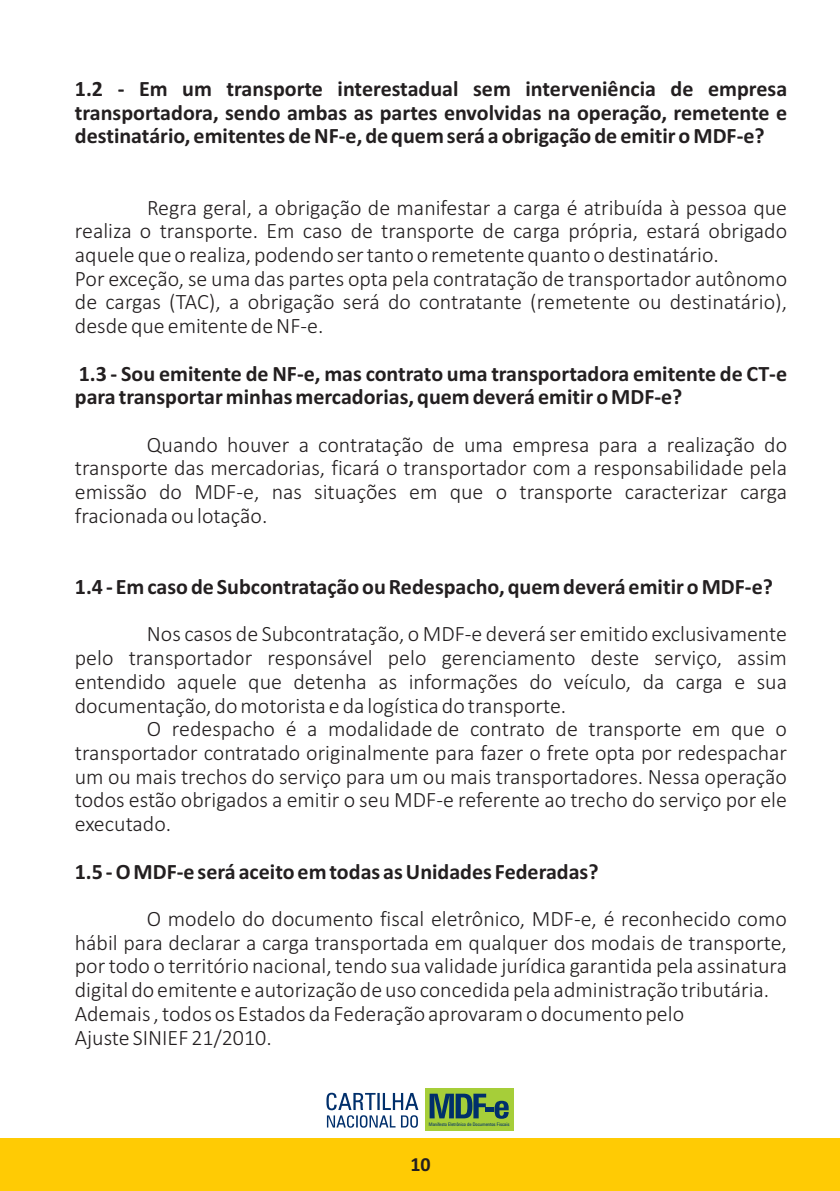
<style>
.page{position:relative;width:840px;height:1191px;background:#fff}
.page>*{position:absolute;margin:0;border:0;box-sizing:border-box;transform-origin:0 0}
.t1{font:300 22px/23.8px "Calibri";color:#231f20;text-align:justify}
.t2{font:700 22px/23.8px "Calibri";color:#231f20;text-align:justify}
.t3{font:700 20px "Calibri";color:#231f20}
.t4{font:condensed 4.8px "Zurich BT";color:#002f6b}
</style>
<div class="page">
<div style="left:0;top:1138px;width:839px;height:52px;background:#ffcb04"></div>
<div style="left:424px;top:1088px;width:89px;height:42px;background:#a6ce39"></div>
<svg style="left:429px;top:1093px;width:57px;height:25px"></svg>
<div style="left:485px;top:1107px;width:8px;height:5px;background:#002f6b"></div>
<svg style="left:494px;top:1100px;width:14px;height:18px"></svg>
<svg style="left:326px;top:1092px;width:92px;height:35px"></svg>
<p class="t2" style="left:75px;top:79px;width:713px">1.2 - Em um transporte interestadual sem interveniência de empresa transportadora, sendo ambas as partes envolvidas na operação, remetente e destinatário, emitentes de NF-e, de quem será a obrigação de emitir o MDF-e?</p>
<p class="t1" style="left:75px;top:197px;width:713px;text-align:left;text-indent:72px">Regra geral, a obrigação de manifestar a carga é atribuída à pessoa que realiza o transporte. Em caso de transporte de carga própria, estará obrigado aquele que o realiza, podendo ser tanto o remetente quanto o destinatário.<br>Por exceção, se uma das partes opta pela contratação de transportador autônomo de cargas (TAC), a obrigação será do contratante (remetente ou destinatário), desde que emitente de NF-e.</p>
<p class="t2" style="left:75px;top:363px;width:713px">1.3 - Sou emitente de NF-e, mas contrato uma transportadora emitente de CT-e para transportar minhas mercadorias, quem deverá emitir o MDF-e?</p>
<p class="t1" style="left:75px;top:434px;width:713px;text-indent:72px">Quando houver a contratação de uma empresa para a realização do transporte das mercadorias, ficará o transportador com a responsabilidade pela emissão do MDF-e, nas situações em que o transporte caracterizar carga fracionada ou lotação.</p>
<p class="t2" style="left:75px;top:576px;width:699px">1.4 - Em caso de Subcontratação ou Redespacho, quem deverá emitir o MDF-e?</p>
<p class="t1" style="left:75px;top:624px;width:713px;text-indent:72px">Nos casos de Subcontratação, o MDF-e deverá ser emitido exclusivamente pelo transportador responsável pelo gerenciamento deste serviço, assim entendido aquele que detenha as informações do veículo, da carga e sua documentação, do motorista e da logística do transporte.</p>
<p class="t1" style="left:75px;top:719px;width:713px;text-indent:72px">O redespacho é a modalidade de contrato de transporte em que o transportador contratado originalmente para fazer o frete opta por redespachar um ou mais trechos do serviço para um ou mais transportadores. Nessa operação todos estão obrigados a emitir o seu MDF-e referente ao trecho do serviço por ele executado.</p>
<p class="t2" style="left:75px;top:861px;width:525px">1.5 - O MDF-e será aceito em todas as Unidades Federadas?</p>
<p class="t1" style="left:75px;top:908px;width:713px;text-align:left;text-indent:72px">O modelo do documento fiscal eletrônico, MDF-e, é reconhecido como hábil para declarar a carga transportada em qualquer dos modais de transporte, por todo o território nacional, tendo sua validade jurídica garantida pela assinatura digital do emitente e autorização de uso concedida pela administração tributária.<br>Ademais , todos os Estados da Federação aprovaram o documento pelo<br>Ajuste SINIEF 21/2010.</p>
<p class="t4" style="left:428px;top:1122px;width:82px">Manifesto Eletrônico de Documentos Fiscais</p>
<p class="t3" style="left:410px;top:1155px;width:22px">10</p>
</div>
